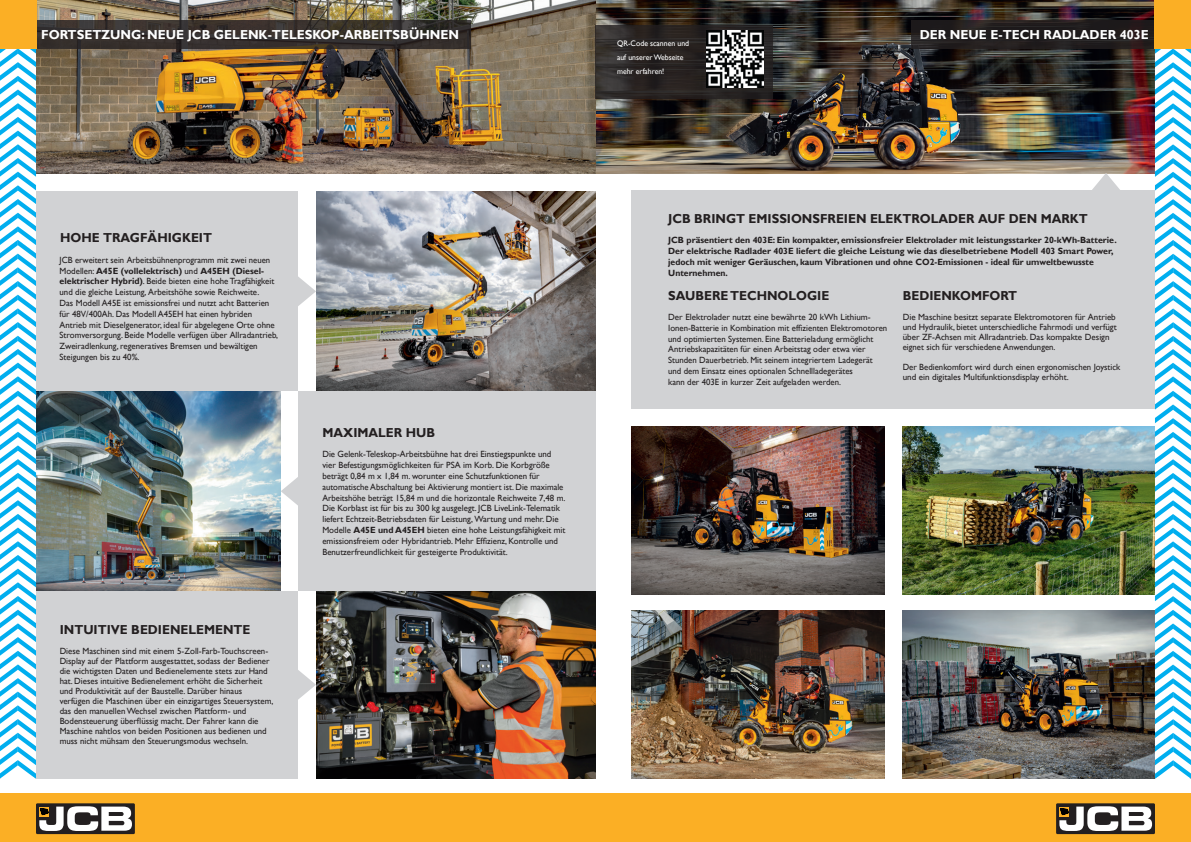
<style>
.page{position:relative;width:1191px;height:842px;background:#fff}
.page>*{position:absolute;margin:0;border:0;box-sizing:border-box;transform-origin:0 0}
.t1{font:700 13px "Gill Sans";color:#231f20;scale:.96 1}
.t2{font:700 13px "Gill Sans";color:#fff}
.t3{font:9px/10.8px "Gill Sans";color:#231f20}
.t4{font:9px/10.8px "Gill Sans";color:#231f20;scale:.96 1}
.t5{font:700 9px/10.8px "Gill Sans";color:#231f20}
.t6{font:8px/14px "Gill Sans";color:#fff}
.s1{font-weight:700}
</style>
<div class="page">
<img style="left:316px;top:591px;width:279px;height:187px">
<img style="left:37px;top:391px;width:244px;height:200px">
<img style="left:316px;top:191px;width:279px;height:200px">
<img style="left:631px;top:427px;width:253px;height:168px">
<img style="left:902px;top:427px;width:251px;height:168px">
<div style="left:631px;top:190px;width:560px;height:218px;background:#d1d2d4"></div>
<img style="left:632px;top:610px;width:252px;height:168px">
<img style="left:37px;top:0;width:1116px;height:173px">
<svg style="left:1090px;top:173px;width:32px;height:17px"></svg>
<img style="left:902px;top:610px;width:251px;height:168px">
<div style="left:298px;top:391px;width:297px;height:200px;background:#d1d2d4"></div>
<div style="left:0;top:794px;width:604px;height:48px;background:#fbaf25"></div>
<div style="left:587px;top:794px;width:604px;height:48px;background:#fbaf25"></div>
<div style="left:0;top:191px;width:298px;height:200px;background:#d1d2d4"></div>
<div style="left:0;top:591px;width:298px;height:187px;background:#d1d2d4"></div>
<svg style="left:298px;top:276px;width:18px;height:30px"></svg>
<svg style="left:281px;top:477px;width:17px;height:28px"></svg>
<svg style="left:298px;top:670px;width:18px;height:30px"></svg>
<svg style="left:37px;top:20px;width:434px;height:28px;background:#36302c"></svg>
<div style="left:36px;top:803px;width:99px;height:31px;background:#231f20"></div>
<svg style="left:39px;top:806px;width:93px;height:25px"></svg>
<div style="left:1056px;top:803px;width:99px;height:31px;background:#231f20"></div>
<svg style="left:1059px;top:806px;width:93px;height:25px"></svg>
<div style="left:911px;top:20px;width:244px;height:28px;background:#231f20"></div>
<svg style="left:1153px;top:0;width:38px;height:779px"></svg>
<svg style="left:0;top:0;width:37px;height:779px"></svg>
<svg style="left:595px;top:26px;width:178px;height:73px;background:#2c2827"></svg>
<img style="left:707px;top:31px;width:56px;height:56px">
<h1 class="t2" style="left:41px;top:26px;width:419px">FORTSETZUNG: NEUE JCB GELENK-TELESKOP-ARBEITSBÜHNEN</h1>
<h1 class="t2" style="left:919px;top:26px;width:230px">DER NEUE E-TECH RADLADER 403E</h1>
<p class="t6" style="left:617px;top:36px;width:74px">QR-Code scannen und auf unserer Webseite mehr erfahren!</p>
<h1 class="t1" style="left:60px;top:230px;width:160px">HOHE TRAGFÄHIGKEIT</h1>
<p class="t4" style="left:60px;top:255px;width:229px">JCB erweitert sein Arbeitsbühnenprogramm mit zwei neuen Modellen: <span class="s1">A45E (vollelektrisch)</span> und <span class="s1">A45EH (Diesel&shy;elektrischer Hybrid)</span>. Beide bieten eine hohe Tragfähigkeit und die gleiche Leistung, Arbeitshöhe sowie Reichweite.<br>Das Modell A45E ist emissionsfrei und nutzt acht Batterien für 48V/400Ah. Das Modell A45EH hat einen hybriden Antrieb mit Dieselgenerator, ideal für abgelegene Orte ohne Stromversorgung. Beide Modelle verfügen über Allradantrieb, Zweiradlenkung, regeneratives Bremsen und bewältigen Steigungen bis zu 40%.</p>
<h1 class="t1" style="left:60px;top:621px;width:200px">INTUITIVE BEDIENELEMENTE</h1>
<p class="t3" style="left:60px;top:646px;width:215px;line-height:10px">Diese Maschinen sind mit einem 5-Zoll-Farb-Touchscreen-Display auf der Plattform ausgestattet, sodass der Bediener die wichtigsten Daten und Bedienelemente stets zur Hand hat. Dieses intuitive Bedienelement erhöht die Sicherheit und Produktivität auf der Baustelle. Darüber hinaus verfügen die Maschinen über ein einzigartiges Steuersystem, das den manuellen Wechsel zwischen Plattform- und Bodensteuerung überflüssig macht. Der Fahrer kann die Maschine nahtlos von beiden Positionen aus bedienen und muss nicht mühsam den Steuerungsmodus wechseln.</p>
<h1 class="t1" style="left:322px;top:425px;width:119px">MAXIMALER HUB</h1>
<p class="t3" style="left:322px;top:449px;width:245px">Die Gelenk-Teleskop-Arbeitsbühne hat drei Einstiegspunkte und vier Befestigungsmöglichkeiten für PSA im Korb. Die Korbgröße beträgt 0,84 m x 1,84 m. worunter eine Schutzfunktionen für automatische Abschaltung bei Aktivierung montiert ist. Die maximale Arbeitshöhe beträgt 15,84 m und die horizontale Reichweite 7,48 m.<br>Die Korblast ist für bis zu 300 kg ausgelegt. JCB LiveLink-Telematik liefert Echtzeit-Betriebsdaten für Leistung, Wartung und mehr. Die Modelle <span class="s1">A45E und A45EH</span> bieten eine hohe Leistungsfähigkeit mit emissionsfreiem oder Hybridantrieb. Mehr Effizienz, Kontrolle und Benutzerfreundlichkeit für gesteigerte Produktivität.</p>
<h1 class="t1" style="left:668px;top:211px;width:439px">JCB BRINGT EMISSIONSFREIEN ELEKTROLADER AUF DEN MARKT</h1>
<p class="t5" style="left:668px;top:235px;width:450px">JCB präsentiert den 403E: Ein kompakter, emissionsfreier Elektrolader mit leistungsstarker 20-kWh-Batterie.<br>Der elektrische Radlader 403E liefert die gleiche Leistung wie das dieselbetriebene Modell 403 Smart Power, jedoch mit weniger Geräuschen, kaum Vibrationen und ohne CO2-Emissionen - ideal für umweltbewusste Unternehmen.</p>
<p class="t3" style="left:668px;top:312px;width:220px">Der Elektrolader nutzt eine bewährte 20 kWh Lithium-Ionen-Batterie in Kombination mit effizienten Elektromotoren und optimierten Systemen. Eine Batterieladung ermöglicht Antriebskapazitäten für einen Arbeitstag oder etwa vier Stunden Dauerbetrieb. Mit seinem integriertem Ladegerät und dem Einsatz eines optionalen Schnellladegerätes<br>kann der 403E in kurzer Zeit aufgeladen werden.</p>
<h1 class="t1" style="left:668px;top:287px;width:169px">SAUBERE TECHNOLOGIE</h1>
<h1 class="t1" style="left:902px;top:287px;width:121px">BEDIENKOMFORT</h1>
<p class="t3" style="left:902px;top:312px;width:215px;line-height:10px">Die Maschine besitzt separate Elektromotoren für Antrieb und Hydraulik, bietet unterschiedliche Fahrmodi und verfügt über ZF-Achsen mit Allradantrieb. Das kompakte Design eignet sich für verschiedene Anwendungen.</p>
<p class="t3" style="left:902px;top:362px;width:219px;line-height:10px">Der Bedienkomfort wird durch einen ergonomischen Joystick und ein digitales Multifunktionsdisplay erhöht.</p>
</div>
